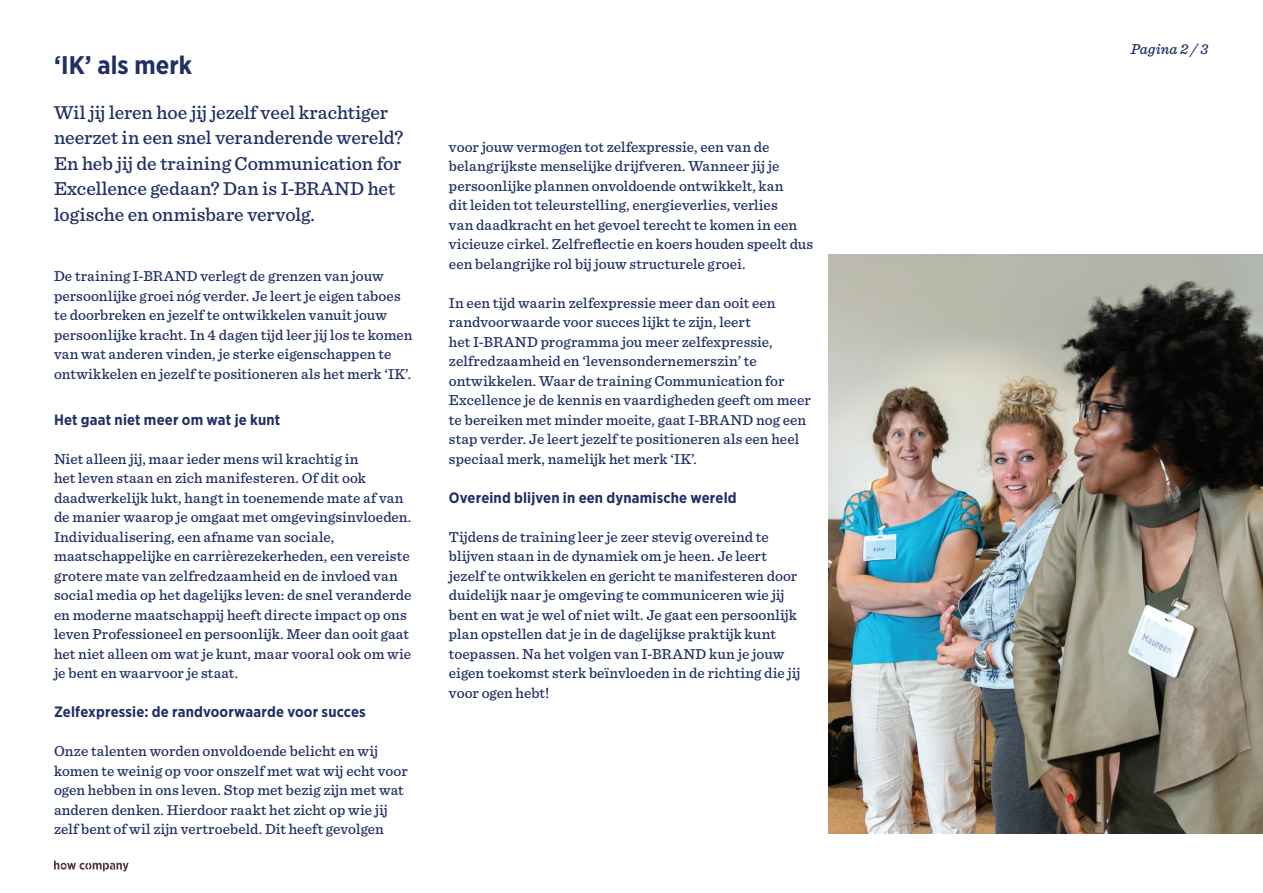
<style>
.page{position:relative;width:1263px;height:893px;background:#fff}
.page>*{position:absolute;margin:0;border:0;box-sizing:border-box;transform-origin:0 0}
.t1{font:700 25.5px "Gotham Narrow";color:#212f65}
.t2{font:500 19.5px/25.5px "Sentinel";letter-spacing:-.005em;color:#212f65}
.t3{font:500 15px/19.5px "Sentinel";letter-spacing:.005em;color:#212f65}
.t4{font:700 15px "Gotham Narrow";letter-spacing:.01em;color:#212f65}
.t5{font:italic 500 15px "Sentinel";letter-spacing:.005em;color:#212f65}
</style>
<div class="page">
<img style="left:829px;top:254px;width:434px;height:579px">
<svg style="left:54px;top:861px;width:75px;height:10px"></svg>
<h1 class="t1" style="left:54px;top:49px;width:139px">‘IK’ als merk</h1>
<h2 class="t2" style="left:54px;top:99px;width:351px">Wil jij leren hoe jij jezelf veel krachtiger neerzet in een snel veranderende wereld?<br>En heb jij de training Communication for Excellence gedaan? Dan is I-BRAND het logische en onmisbare vervolg.</h2>
<p class="t3" style="left:54px;top:265px;width:360px">De training I-BRAND verlegt de grenzen van jouw persoonlijke groei nóg verder. Je leert je eigen taboes te doorbreken en jezelf te ontwikkelen vanuit jouw persoonlijke kracht. In 4 dagen tijd leer jij los te komen van wat anderen vinden, je sterke eigenschappen te ontwikkelen en jezelf te positioneren als het merk ‘IK’.</p>
<p class="t4" style="left:54px;top:410px;width:228px">Het gaat niet meer om wat je kunt</p>
<p class="t3" style="left:54px;top:448px;width:359px">Niet alleen jij, maar ieder mens wil krachtig in<br>het leven staan en zich manifesteren. Of dit ook daadwerkelijk lukt, hangt in toenemende mate af van de manier waarop je omgaat met omgevingsinvloeden.<br>Individualisering, een afname van sociale, maatschappelijke en carrièrezekerheden, een vereiste grotere mate van zelfredzaamheid en de invloed van social media op het dagelijks leven: de snel veranderde en moderne maatschappij heeft directe impact op ons leven Professioneel en persoonlijk. Meer dan ooit gaat het niet alleen om wat je kunt, maar vooral ook om wie je bent en waarvoor je staat.</p>
<p class="t4" style="left:54px;top:702px;width:313px">Zelfexpressie: de randvoorwaarde voor succes</p>
<p class="t3" style="left:54px;top:740px;width:355px">Onze talenten worden onvoldoende belicht en wij komen te weinig op voor onszelf met wat wij echt voor ogen hebben in ons leven. Stop met bezig zijn met wat anderen denken. Hierdoor raakt het zicht op wie jij zelf bent of wil zijn vertroebeld. Dit heeft gevolgen</p>
<p class="t3" style="left:449px;top:136px;width:366px">voor jouw vermogen tot zelfexpressie, een van de belangrijkste menselijke drijfveren. Wanneer jij je persoonlijke plannen onvoldoende ontwikkelt, kan<br>dit leiden tot teleurstelling, energieverlies, verlies<br>van daadkracht en het gevoel terecht te komen in een vicieuze cirkel. Zelfreflectie en koers houden speelt dus een belangrijke rol bij jouw structurele groei.</p>
<p class="t3" style="left:449px;top:292px;width:363px">In een tijd waarin zelfexpressie meer dan ooit een randvoorwaarde voor succes lijkt te zijn, leert<br>het I-BRAND programma jou meer zelfexpressie, zelfredzaamheid en ‘levensondernemerszin’ te ontwikkelen. Waar de training Communication for Excellence je de kennis en vaardigheden geeft om meer te bereiken met minder moeite, gaat I-BRAND nog een stap verder. Je leert jezelf te positioneren als een heel speciaal merk, namelijk het merk ‘IK’.</p>
<p class="t4" style="left:449px;top:488px;width:289px">Overeind blijven in een dynamische wereld</p>
<p class="t3" style="left:449px;top:526px;width:353px">Tijdens de training leer je zeer stevig overeind te blijven staan in de dynamiek om je heen. Je leert jezelf te ontwikkelen en gericht te manifesteren door duidelijk naar je omgeving te communiceren wie jij bent en wat je wel of niet wilt. Je gaat een persoonlijk plan opstellen dat je in de dagelijkse praktijk kunt toepassen. Na het volgen van I-BRAND kun je jouw eigen toekomst sterk beïnvloeden in de richting die jij voor ogen hebt!</p>
<p class="t5" style="left:1131px;top:38px;width:79px">Pagina 2 / 3</p>
</div>
